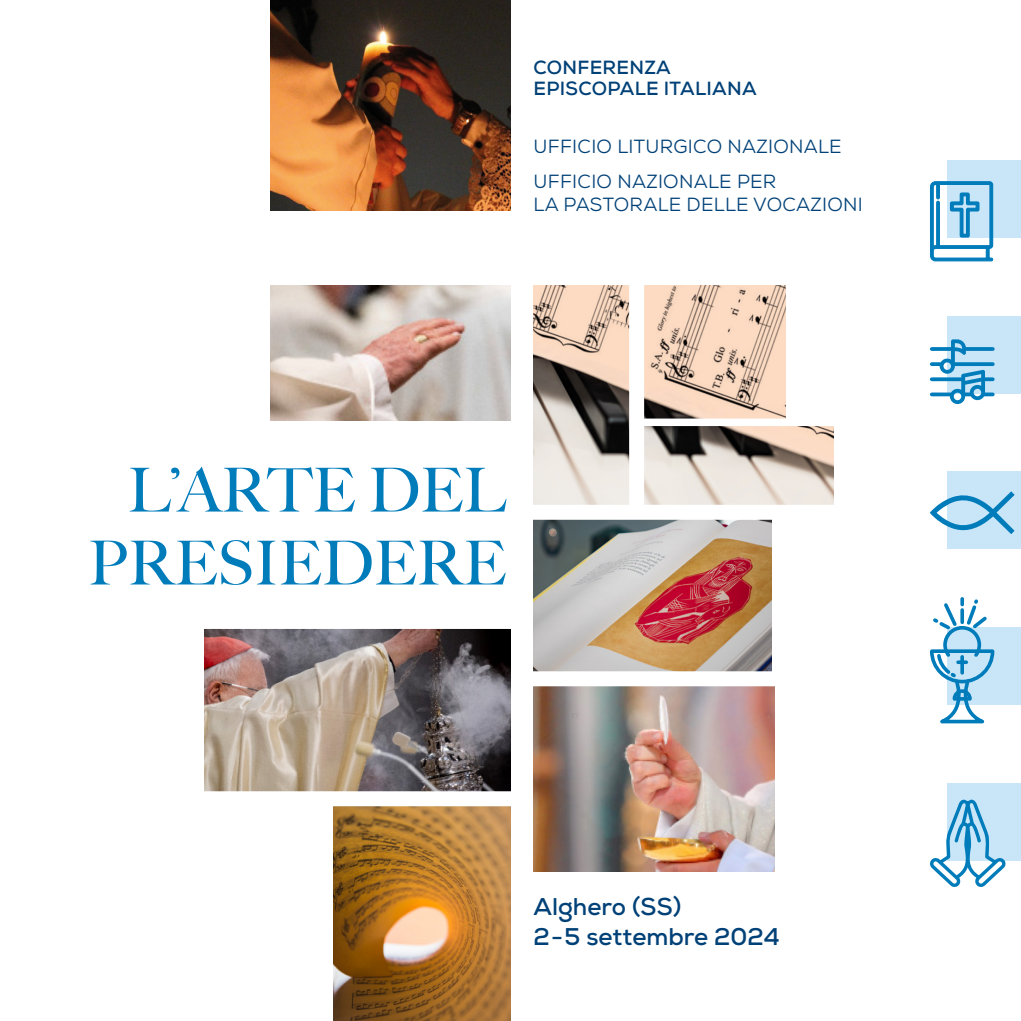
<style>
.page{position:relative;width:1021px;height:1021px;background:#fff}
.page>*{position:absolute;margin:0;border:0;box-sizing:border-box;transform-origin:0 0}
.t1{font:500 60.75px/72.9px "Big Caslon";color:#007cbb;text-align:right}
.t2{font:700 24.07px/30.2px "Nexa";color:#004177}
.t3{font:19.12px/35.6px "Nexa";letter-spacing:.015em;color:#004177}
.t4{font:700 19.12px/21.2px "Nexa";letter-spacing:.015em;color:#004177}
</style>
<div class="page">
<div style="left:947px;top:783px;width:73px;height:78px;background:#c9e6f9"></div>
<div style="left:947px;top:627px;width:73px;height:78px;background:#c9e6f9"></div>
<div style="left:947px;top:471px;width:73px;height:78px;background:#c9e6f9"></div>
<div style="left:947px;top:316px;width:73px;height:77px;background:#c9e6f9"></div>
<div style="left:947px;top:160px;width:73px;height:78px;background:#c9e6f9"></div>
<img style="left:270px;top:286px;width:240px;height:134px">
<img style="left:204px;top:629px;width:306px;height:162px">
<img style="left:533px;top:286px;width:96px;height:219px">
<img style="left:644px;top:286px;width:142px;height:132px">
<img style="left:644px;top:426px;width:189px;height:79px">
<img style="left:533px;top:520px;width:238px;height:151px">
<img style="left:533px;top:686px;width:241px;height:185px">
<svg style="left:930px;top:339px;width:65px;height:65px"></svg>
<svg style="left:930px;top:599px;width:65px;height:125px"></svg>
<svg style="left:930px;top:181px;width:64px;height:81px"></svg>
<svg style="left:930px;top:491px;width:84px;height:43px"></svg>
<svg style="left:930px;top:799px;width:76px;height:88px"></svg>
<img style="left:333px;top:806px;width:177px;height:214px">
<img style="left:270px;top:0;width:240px;height:210px">
<p class="t4" style="left:533px;top:57px;width:224px">CONFERENZA<br>EPISCOPALE ITALIANA</p>
<p class="t3" style="left:533px;top:128px;width:310px">UFFICIO LITURGICO NAZIONALE<br>UFFICIO NAZIONALE PER</p>
<p class="t3" style="left:533px;top:187px;width:331px">LA PASTORALE DELLE VOCAZIONI</p>
<h1 class="t1" style="left:88px;top:451px;width:419px">L’ARTE DEL<br>PRESIEDERE</h1>
<p class="t2" style="left:533px;top:891px;width:248px">Alghero (SS)<br>2-5 settembre 2024</p>
</div>
